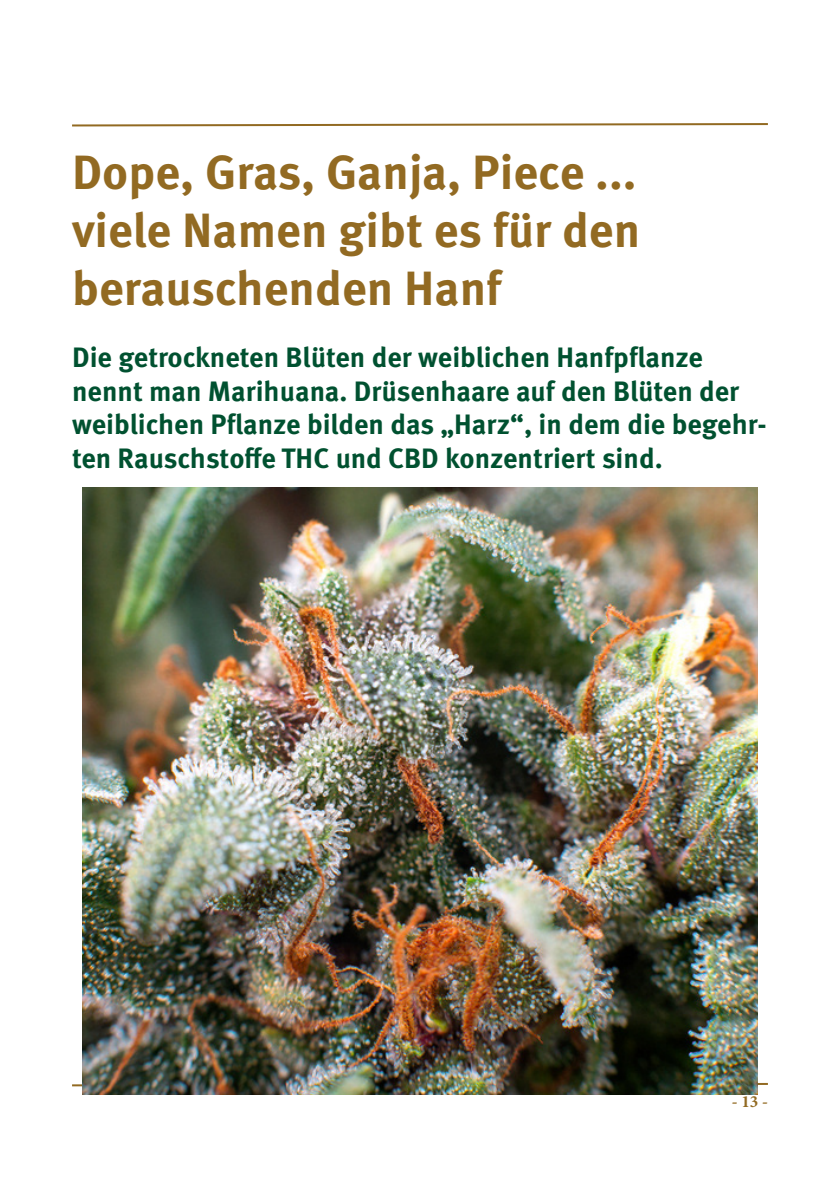
<style>
.page{position:relative;width:840px;height:1191px;background:#fff}
.page>*{position:absolute;margin:0;border:0;box-sizing:border-box;transform-origin:0 0}
.t1{font:700 48px/57.6px "Meta OT";color:#926a22;text-align:justify}
.t2{font:700 28px/33.6px "Meta OT";color:#005130}
.t3{font:700 17px "Minion Pro";color:#926a22}
</style>
<div class="page">
<svg style="left:72px;top:123px;width:696px;height:4px"></svg>
<svg style="left:72px;top:1082px;width:696px;height:5px"></svg>
<img style="left:82px;top:488px;width:675px;height:606px">
<p class="t1" style="left:72px;top:144px;width:569px">Dope, Gras, Ganja, Piece ... viele Namen gibt es für den berauschenden Hanf</p>
<p class="t2" style="left:72px;top:341px;width:696px">Die getrockneten Blüten der weiblichen Hanfpflanze nennt man Marihuana. Drüsenhaare auf den Blüten der weiblichen Pflanze bilden das „Harz“, in dem die begehr&shy;ten Rauschstoffe THC und CBD konzentriert sind.</p>
<p class="t3" style="left:731px;top:1089px;width:38px">- 13 -</p>
</div>
